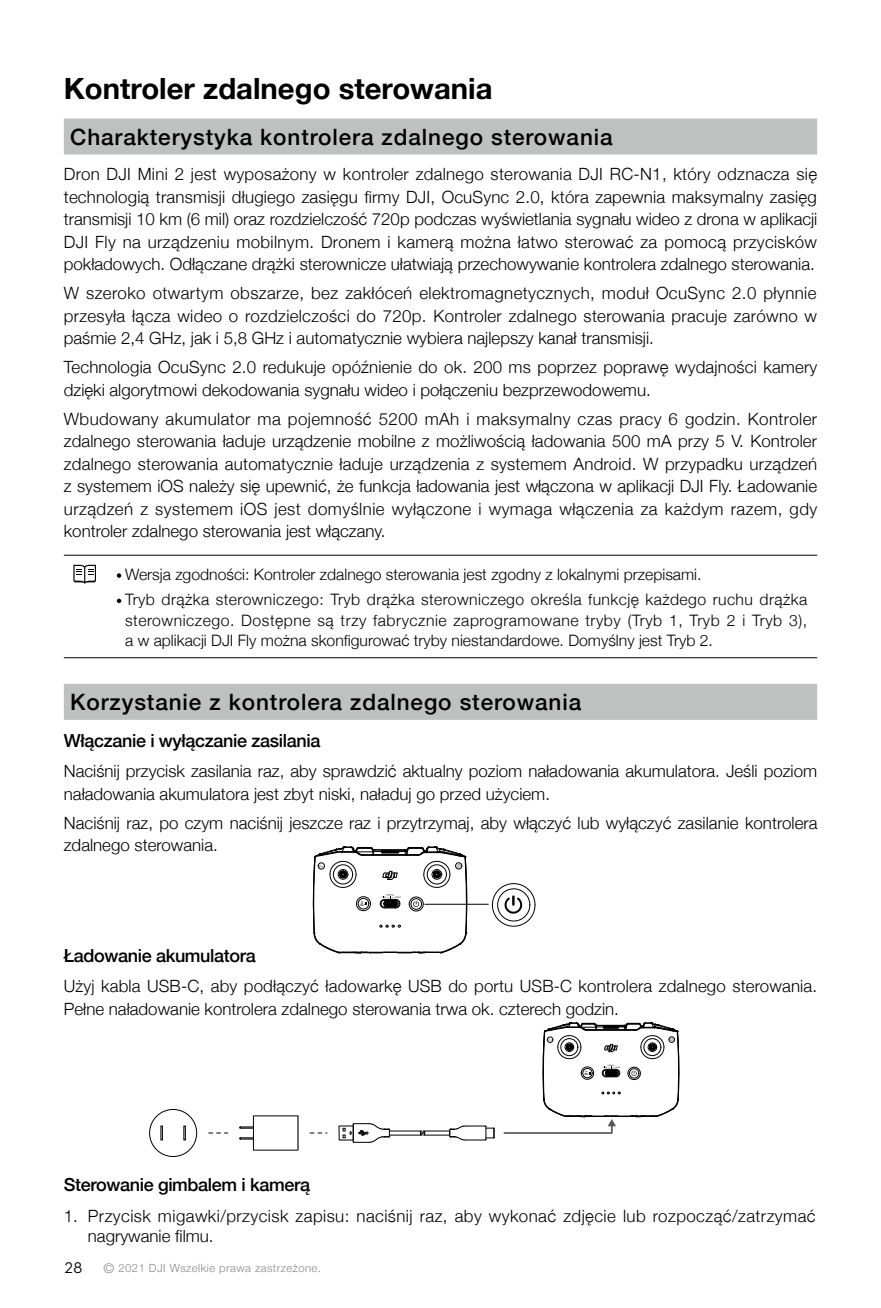
<style>
.page{position:relative;width:881px;height:1308px;background:#fff}
.page>*{position:absolute;margin:0;border:0;box-sizing:border-box;transform-origin:0 0}
.t1{font:700 29.25px "Helvetica Neue";color:#000}
.t2{font:500 22.5px "Helvetica Neue";letter-spacing:.04em;color:#000}
.t3{font:500 18px "Helvetica Neue";letter-spacing:-.02em;color:#000}
.t4{font:300 16.88px/22.5px "Helvetica Neue";color:#000}
.t5{font:300 16.88px/20.2px "Helvetica Neue";letter-spacing:.025em;color:#000}
.t6{font:300 15.75px/25.4px "Helvetica Neue";color:#000}
.t7{font:15.75px "Dji";color:#000}
.t8{font:300 11.25px "Helvetica Neue";letter-spacing:.04em;color:#898989}
.s1{font-size:13.5px}
</style>
<div class="page">
<div style="left:64px;top:118px;width:752px;height:36px;background:#bfc0c0"></div>
<div style="left:64px;top:684px;width:752px;height:36px;background:#bfc0c0"></div>
<hr style="left:64px;top:555px;width:43px;height:1px;background:#000">
<hr style="left:107px;top:555px;width:709px;height:1px;background:#000">
<hr style="left:64px;top:657px;width:43px;height:1px;background:#000">
<hr style="left:107px;top:657px;width:709px;height:1px;background:#000">
<svg style="left:73px;top:565px;width:23px;height:18px"></svg>
<svg style="left:117px;top:573px;width:4px;height:5px"></svg>
<svg style="left:117px;top:598px;width:4px;height:5px"></svg>
<hr style="left:424px;top:904px;width:64px;height:1px;background:#000">
<svg style="left:313px;top:846px;width:154px;height:107px"></svg>
<svg style="left:492px;top:883px;width:43px;height:43px"></svg>
<svg style="left:239px;top:1115px;width:59px;height:35px"></svg>
<svg style="left:183px;top:1125px;width:2px;height:15px"></svg>
<div style="left:160px;top:1125px;width:3px;height:15px;border:1px solid #000"></div>
<div style="left:149px;top:1109px;width:48px;height:47px;border:1px solid #000;border-radius:50%"></div>
<svg style="left:310px;top:1132px;width:17px;height:1px"></svg>
<svg style="left:208px;top:1132px;width:20px;height:1px"></svg>
<svg style="left:338px;top:1123px;width:52px;height:20px"></svg>
<hr style="left:389px;top:1134px;width:32px;height:1px;background:#000">
<svg style="left:419px;top:1125px;width:75px;height:15px"></svg>
<hr style="left:389px;top:1130px;width:32px;height:1px;background:#000">
<svg style="left:503px;top:1022px;width:176px;height:112px"></svg>
<h1 class="t1" style="left:64px;top:66px;width:430px">Kontroler zdalnego sterowania</h1>
<h2 class="t2" style="left:70px;top:119px;width:543px">Charakterystyka kontrolera zdalnego sterowania</h2>
<p class="t4" style="left:64px;top:162px;width:754px;text-align:justify">Dron DJI Mini 2 jest wyposażony w kontroler zdalnego sterowania DJI RC-N1, który odznacza się technologią transmisji długiego zasięgu firmy DJI, OcuSync 2.0, która zapewnia maksymalny zasięg transmisji 10 km (6 mil) oraz rozdzielczość 720p podczas wyświetlania sygnału wideo z drona w aplikacji DJI Fly na urządzeniu mobilnym. Dronem i kamerą można łatwo sterować za pomocą przycisków pokładowych. Odłączane drążki sterownicze ułatwiają przechowywanie kontrolera zdalnego sterowania.</p>
<p class="t4" style="left:64px;top:281px;width:754px;text-align:justify">W szeroko otwartym obszarze, bez zakłóceń elektromagnetycznych, moduł OcuSync 2.0 płynnie przesyła łącza wideo o rozdzielczości do 720p. Kontroler zdalnego sterowania pracuje zarówno w paśmie 2,4 GHz, jak i 5,8 GHz i automatycznie wybiera najlepszy kanał transmisji.</p>
<p class="t4" style="left:64px;top:355px;width:754px">Technologia OcuSync 2.0 redukuje opóźnienie do ok. 200 ms poprzez poprawę wydajności kamery dzięki algorytmowi dekodowania sygnału wideo i połączeniu bezprzewodowemu.</p>
<p class="t4" style="left:64px;top:406px;width:754px;text-align:justify">Wbudowany akumulator ma pojemność 5200 mAh i maksymalny czas pracy 6 godzin. Kontroler zdalnego sterowania ładuje urządzenie mobilne z możliwością ładowania 500 mA przy 5 V. Kontroler zdalnego sterowania automatycznie ładuje urządzenia z systemem Android. W przypadku urządzeń z systemem iOS należy się upewnić, że funkcja ładowania jest włączona w aplikacji DJI Fly. Ładowanie urządzeń z systemem iOS jest domyślnie wyłączone i wymaga włączenia za każdym razem, gdy kontroler zdalnego sterowania jest włączany.</p>
<p class="t6" style="left:125px;top:560px;width:683px">Wersja zgodności: Kontroler zdalnego sterowania jest zgodny z lokalnymi przepisami.<br>Tryb drążka sterowniczego: Tryb drążka sterowniczego określa funkcję każdego ruchu drążka</p>
<p class="t6" style="left:125px;top:609px;width:683px;line-height:20.2px">sterowniczego. Dostępne są trzy fabrycznie zaprogramowane tryby (Tryb 1, Tryb 2 i Tryb 3), a w aplikacji DJI Fly można skonfigurować tryby niestandardowe. Domyślny jest Tryb 2.</p>
<h2 class="t2" style="left:70px;top:684px;width:512px">Korzystanie z kontrolera zdalnego sterowania</h2>
<p class="t3" style="left:64px;top:725px;width:258px">Włączanie i wyłączanie zasilania</p>
<p class="t4" style="left:64px;top:758px;width:754px">Naciśnij przycisk zasilania raz, aby sprawdzić aktualny poziom naładowania akumulatora. Jeśli poziom naładowania akumulatora jest zbyt niski, naładuj go przed użyciem.</p>
<p class="t4" style="left:64px;top:810px;width:755px">Naciśnij raz, po czym naciśnij jeszcze raz i przytrzymaj, aby włączyć lub wyłączyć zasilanie kontrolera zdalnego sterowania.</p>
<p class="t3" style="left:64px;top:940px;width:193px">Ładowanie akumulatora</p>
<p class="t4" style="left:64px;top:973px;width:754px">Użyj kabla USB-C, aby podłączyć ładowarkę USB do portu USB-C kontrolera zdalnego sterowania.<br>Pełne naładowanie kontrolera zdalnego sterowania trwa ok. czterech godzin.</p>
<p class="t3" style="left:64px;top:1170px;width:248px">Sterowanie gimbalem i kamerą</p>
<p class="t5" style="left:88px;top:1204px;width:729px;text-indent:-24px">1. Przycisk migawki/przycisk zapisu: naciśnij raz, aby wykonać zdjęcie lub rozpocząć/zatrzymać nagrywanie filmu.</p>
<p class="t7" style="left:64px;top:1259px;width:19px">28</p>
<p class="t8" style="left:104px;top:1259px;width:219px"><span class="s1">©</span> 2021 DJI Wszelkie prawa zastrzeżone.</p>
</div>
